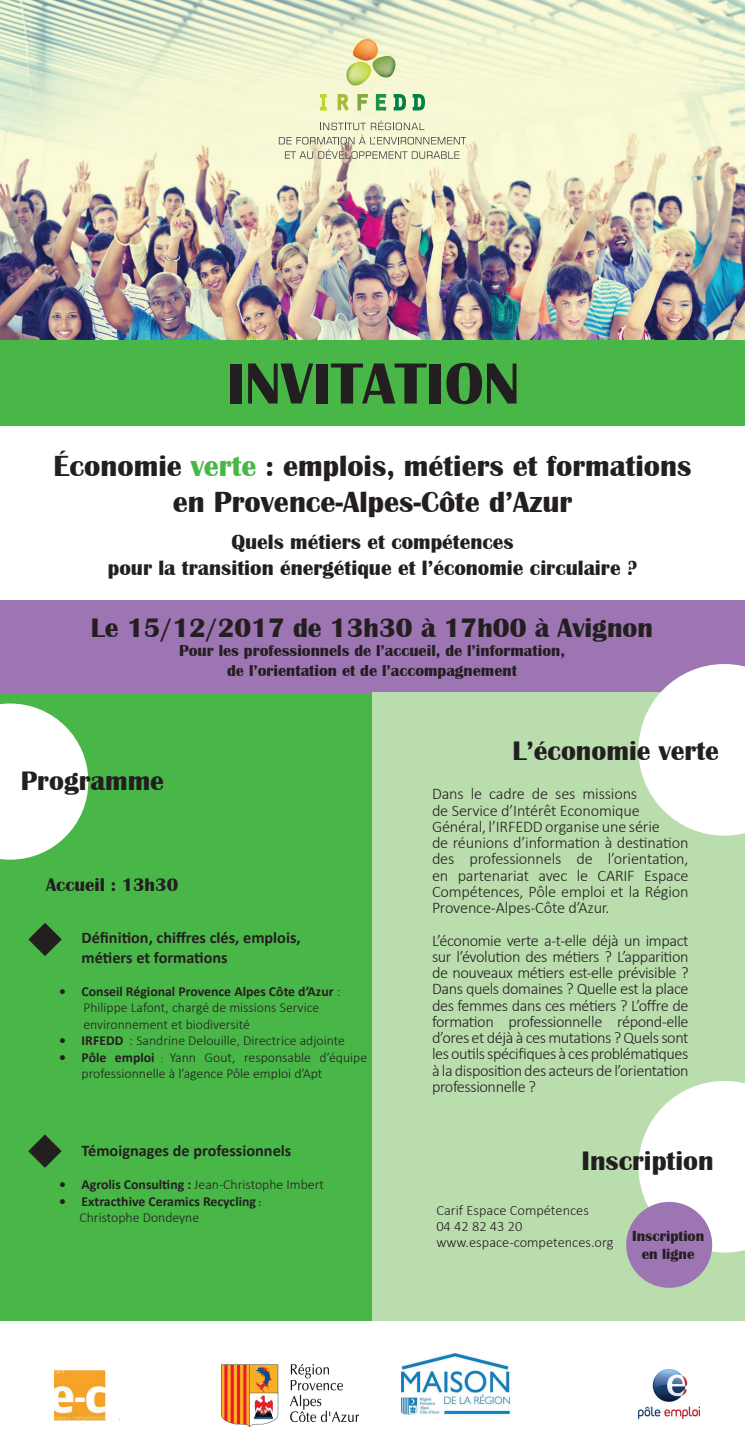
<style>
.page{position:relative;width:745px;height:1446px;background:#fff}
.page>*{position:absolute;margin:0;border:0;box-sizing:border-box;transform-origin:0 0}
.t1{font:700 60px "Britannic";color:#231f20}
.t2{font:700 30px/36px "Britannic";color:#231f20;text-align:center}
.t3{font:700 27.5px "Britannic";color:#231f20}
.t4{font:700 21.25px/25.5px "Britannic";color:#231f20;text-align:center}
.t5{font:700 18.75px "Britannic";color:#231f20}
.t6{font:300 16.25px/16.2px "Calibri";letter-spacing:-.01em;color:#231f20}
.t7{font:700 16.25px/19.5px "Britannic";color:#231f20;text-align:center}
.t8{font:700 16.25px/19.5px "Calibri";color:#231f20}
.t9{font:700 15px/18px "Britannic";color:#231f20;text-align:center}
.t10{font:300 14.38px/16.2px "Calibri";color:#231f20}
.t11{font:300 13.75px/16.5px "Calibri";color:#231f20}
.t12{font:700 13.75px/16.5px "Calibri";color:#231f20}
.s1{color:#49b748}
.s2{font-weight:700}
.s3{font-size:10px}
.s4{font-weight:300}
</style>
<div class="page">
<div style="left:0;top:601px;width:744px;height:92px;background:#9d75b3"></div>
<img style="left:0;top:0;width:744px;height:340px">
<div style="left:0;top:340px;width:744px;height:86px;background:#49b748"></div>
<div style="left:0;top:693px;width:377px;height:628px;background:#49b748"></div>
<div style="left:372px;top:693px;width:372px;height:427px;background:#baddae"></div>
<svg style="left:28px;top:923px;width:34px;height:33px"></svg>
<svg style="left:28px;top:1134px;width:34px;height:34px"></svg>
<svg style="left:346px;top:39px;width:49px;height:47px;background:#d6d190"></svg>
<svg style="left:279px;top:120px;width:187px;height:39px;background:#ddddc0"></svg>
<svg style="left:320px;top:94px;width:6px;height:16px"></svg>
<svg style="left:337px;top:94px;width:11px;height:17px"></svg>
<svg style="left:357px;top:94px;width:10px;height:16px"></svg>
<svg style="left:375px;top:94px;width:11px;height:16px"></svg>
<svg style="left:393px;top:94px;width:12px;height:16px"></svg>
<svg style="left:412px;top:94px;width:12px;height:16px"></svg>
<img style="left:221px;top:1364px;width:137px;height:62px">
<img style="left:401px;top:1353px;width:110px;height:64px">
<img style="left:638px;top:1369px;width:61px;height:49px">
<img style="left:55px;top:1370px;width:65px;height:50px">
<div style="left:372px;top:1120px;width:372px;height:201px;background:#baddae"></div>
<svg style="left:638px;top:1081px;width:106px;height:171px;background:#f6faf4"></svg>
<svg style="left:638px;top:664px;width:106px;height:171px"></svg>
<svg style="left:0;top:703px;width:88px;height:156px"></svg>
<div style="left:625px;top:1202px;width:86px;height:86px;background:#9d75b3;border-radius:50%"></div>
<h1 class="t1" style="left:226px;top:350px;width:295px">INVITATION</h1>
<h2 class="t2" style="left:53px;top:449px;width:639px">Économie <span class="s1">verte</span> : emplois, métiers et formations en Provence-Alpes-Côte d’Azur</h2>
<h3 class="t4" style="left:108px;top:529px;width:530px">Quels métiers et compétences<br>pour la transition énergétique et l’économie circulaire ?</h3>
<h3 class="t3" style="left:91px;top:612px;width:563px">Le 15/12/2017 de 13h30 à 17h00 à Avignon</h3>
<p class="t7" style="left:179px;top:641px;width:387px">Pour les professionnels de l’accueil, de l’information, de l’orientation et de l’accompagnement</p>
<h3 class="t3" style="left:21px;top:765px;width:145px">Programme</h3>
<p class="t5" style="left:46px;top:874px;width:133px">Accueil : 13h30</p>
<p class="t8" style="left:81px;top:928px;width:220px">Définition, chiffres clés, emplois, métiers et formations</p>
<p class="t11" style="left:83px;top:983px;width:258px;text-indent:-24px"><span class="s2">• Conseil Régional Provence Alpes Côte d’Azur</span> :<br>Philippe Lafont, chargé de missions Service environnement et biodiversité</p>
<p class="t11" style="left:59px;top:1032px;width:287px"><span class="s2">• IRFEDD</span> : Sandrine Delouille, Directrice adjointe</p>
<p class="t11" style="left:82px;top:1049px;width:287px;text-indent:-23px"><span class="s2">• Pôle emploi</span> <span class="s3">:</span> Yann Gout, responsable d’équipe professionnelle à l’agence Pôle emploi d’Apt</p>
<h3 class="t3" style="left:512px;top:735px;width:208px">L’économie verte</h3>
<p class="t6" style="left:431px;top:785px;width:258px">Dans le cadre de ses missions<br>de Service d’Intérêt Economique Général, l’IRFEDD organise une série<br>de réunions d’information à destination des professionnels de l’orientation, en partenariat avec le CARIF Espace Compétences, Pôle emploi et la Région Provence-Alpes-Côte d’Azur.</p>
<p class="t6" style="left:431px;top:932px;width:258px;text-align:justify">L’économie verte a-t-elle déjà un impact sur l’évolution des métiers ? L’apparition de nouveaux métiers est-elle prévisible ?<br>Dans quels domaines ? Quelle est la place des femmes dans ces métiers ? L’offre de formation professionnelle répond-elle d’ores et déjà à ces mutations ? Quels sont les outils spécifiques à ces problématiques à la disposition des acteurs de l’orientation professionnelle ?</p>
<p class="t8" style="left:81px;top:1141px;width:211px">Témoignages de professionnels</p>
<p class="t11" style="left:59px;top:1176px;width:266px"><span class="s2">• Agrolis Consulting :</span> Jean-Christophe Imbert</p>
<p class="t12" style="left:79px;top:1193px;width:183px;text-indent:-20px">• Extracthive Ceramics Recycling <span class="s3">:<br></span><span class="s4">Christophe Dondeyne</span></p>
<p class="t10" style="left:436px;top:1202px;width:179px">Carif Espace Compétences<br>04 42 82 43 20 www.espace-competences.org</p>
<h3 class="t3" style="left:581px;top:1145px;width:134px">Inscription</h3>
<p class="t9" style="left:631px;top:1227px;width:74px">Inscription en ligne</p>
</div>
